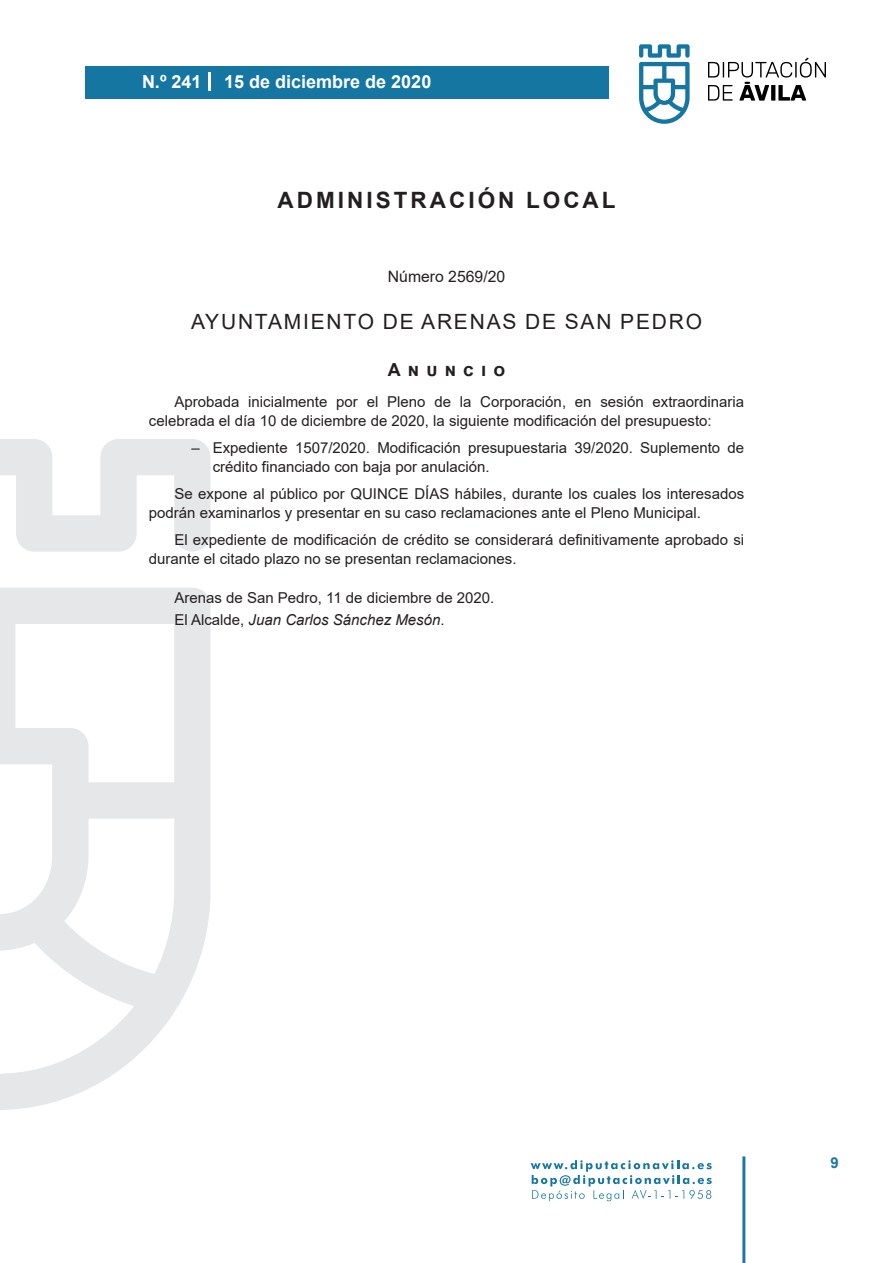
<style>
.page{position:relative;width:893px;height:1263px;background:#fff}
.page>*{position:absolute;margin:0;border:0;box-sizing:border-box;transform-origin:0 0}
.t1{font:700 22.5px "Arial";letter-spacing:.135em;color:#231f20}
.t2{font:21px "Arial";letter-spacing:.085em;color:#231f20}
.t3{font:700 18px "Arial";color:#fff}
.t4{font:700 18px "Arial";letter-spacing:.4em;color:#231f20}
.t5{font:15.75px "Arial";color:#231f20}
.t6{font:15px/18.8px "Arial";color:#231f20}
.t7{font:700 15px "Arial";color:#1d76a4}
.s1{font-style:italic}
</style>
<div class="page">
<svg style="left:531px;top:1160px;width:181px;height:41px"></svg>
<div style="left:85px;top:66px;width:523px;height:33px;background:#1676a2"></div>
<svg style="left:639px;top:44px;width:51px;height:80px"></svg>
<svg style="left:708px;top:58px;width:118px;height:43px"></svg>
<hr style="left:742px;top:1156px;width:3px;height:107px;background:#1d76a4">
<svg style="left:208px;top:72px;width:2px;height:18px"></svg>
<svg style="left:0;top:439px;width:211px;height:671px"></svg>
<p class="t3" style="left:142px;top:69px;width:61px">N.º 241</p>
<p class="t3" style="left:224px;top:69px;width:209px">15 de diciembre de 2020</p>
<h1 class="t1" style="left:277px;top:184px;width:340px">ADMINISTRACIÓN LOCAL</h1>
<p class="t5" style="left:388px;top:266px;width:119px">Número 2569/20</p>
<h2 class="t2" style="left:191px;top:307px;width:512px">AYUNTAMIENTO DE ARENAS DE SAN PEDRO</h2>
<p class="t4" style="left:388px;top:357px;width:119px">Anuncio</p>
<p class="t6" style="left:149px;top:392px;width:597px;text-indent:26px">Aprobada inicialmente por el Pleno de la Corporación, en sesión extraordinaria celebrada el día 10 de diciembre de 2020, la siguiente modificación del presupuesto:</p>
<p class="t6" style="left:213px;top:438px;width:533px;text-indent:-21px">– Expediente 1507/2020. Modificación presupuestaria 39/2020. Suplemento de crédito financiado con baja por anulación.</p>
<p class="t6" style="left:149px;top:484px;width:597px;text-indent:26px">Se expone al público por QUINCE DÍAS hábiles, durante los cuales los interesados podrán examinarlos y presentar en su caso reclamaciones ante el Pleno Municipal.</p>
<p class="t6" style="left:149px;top:530px;width:597px;text-indent:26px">El expediente de modificación de crédito se considerará definitivamente aprobado si durante el citado plazo no se presentan reclamaciones.</p>
<p class="t6" style="left:174px;top:587px;width:321px;line-height:22.2px">Arenas de San Pedro, 11 de diciembre de 2020.<br>El Alcalde, <span class="s1">Juan Carlos Sánchez Mesón</span>.</p>
<p class="t7" style="left:831px;top:1152px;width:10px">9</p>
</div>
